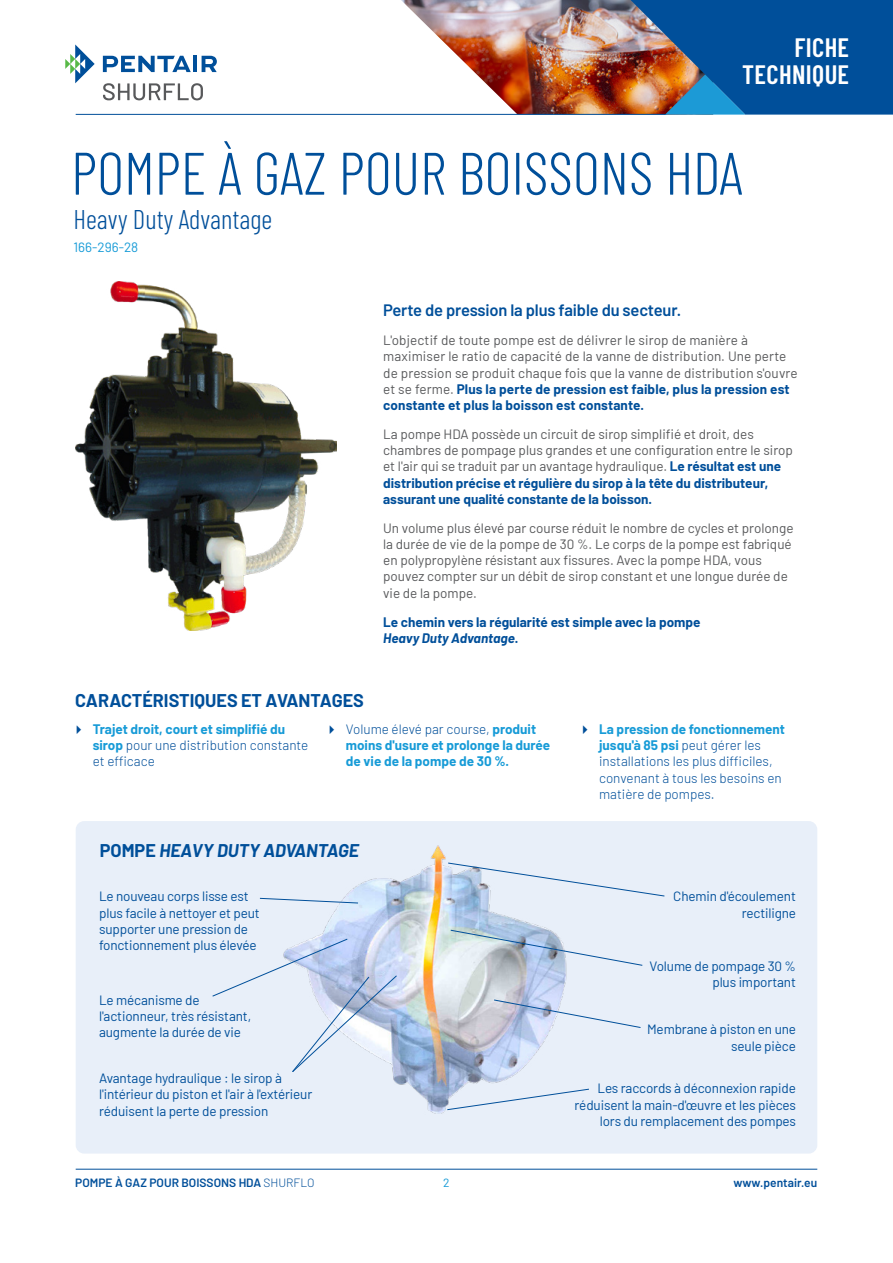
<style>
.page{position:relative;width:893px;height:1263px;background:#fff}
.page>*{position:absolute;margin:0;border:0;box-sizing:border-box;transform-origin:0 0}
.t1{font:300 59.7px "Barlow Condensed";color:#004f9a}
.t2{font:300 27px "Barlow Condensed";color:#004f9a}
.t3{font:600 26.55px/26.2px "Barlow Condensed";letter-spacing:.015em;color:#fff;text-align:right}
.t4{font:700 18px "Barlow";color:#004f9a}
.t5{font:italic 700 18px "Barlow";color:#004f9a}
.t6{font:600 16.5px "Barlow";letter-spacing:-.01em;color:#004f9a}
.t7{font:13.5px/16.2px "Barlow";color:#58595b}
.t8{font:13.5px/16.2px "Barlow";letter-spacing:-.01em;color:#004f9a;text-align:right}
.t9{font:300 13.5px/16.2px "Barlow";color:#004f9a}
.t10{font:700 13.5px/16.2px "Barlow";color:#179bd7}
.t11{font:700 13.5px/16.2px "Barlow";color:#004f9a}
.t12{font:13.5px "Barlow";color:#179bd7}
.t13{font:600 12px "Barlow";color:#004f9a}
.t14{font:12px "Barlow";color:#179bd7}
.s1{font-weight:700;color:#004f9a}
.s2{font-style:italic}
.s3{font-weight:700;color:#179bd7}
.s4{font-weight:300;color:#004f9a}
.s5{font-style:normal}
.s6{font-weight:300}
</style>
<div class="page">
<img style="left:395px;top:0;width:221px;height:114px">
<hr style="left:76px;top:114px;width:590px;height:1px;background:#004f9a">
<img style="left:616px;top:0;width:277px;height:115px">
<hr style="left:76px;top:1169px;width:741px;height:1px;background:#004f9a">
<svg style="left:65px;top:44px;width:30px;height:39px"></svg>
<svg style="left:103px;top:56px;width:88px;height:16px"></svg>
<hr style="left:193px;top:56px;width:4px;height:16px;background:#004f9a">
<svg style="left:202px;top:56px;width:15px;height:16px"></svg>
<svg style="left:103px;top:83px;width:100px;height:17px"></svg>
<div style="left:76px;top:821px;width:741px;height:332px;background:#e8eff9;border-radius:9px"></div>
<img style="left:76px;top:281px;width:260px;height:349px">
<img style="left:311px;top:845px;width:278px;height:269px">
<svg style="left:260px;top:898px;width:98px;height:5px"></svg>
<svg style="left:447px;top:1089px;width:142px;height:21px"></svg>
<svg style="left:448px;top:863px;width:217px;height:33px"></svg>
<svg style="left:450px;top:930px;width:193px;height:36px"></svg>
<svg style="left:494px;top:999px;width:147px;height:29px"></svg>
<svg style="left:212px;top:939px;width:185px;height:133px"></svg>
<h3 class="t3" style="left:742px;top:33px;width:109px">FICHE<br>TECHNIQUE</h3>
<h1 class="t1" style="left:71px;top:131px;width:673px">POMPE À GAZ POUR BOISSONS HDA</h1>
<h2 class="t2" style="left:74px;top:200px;width:200px">Heavy Duty Advantage</h2>
<p class="t12" style="left:74px;top:237px;width:66px">166-296-28</p>
<h3 class="t4" style="left:75px;top:687px;width:290px">CARACTÉRISTIQUES ET AVANTAGES</h3>
<p class="t6" style="left:383px;top:298px;width:300px">Perte de pression la plus faible du secteur.</p>
<p class="t7" style="left:383px;top:331px;width:416px">L'objectif de toute pompe est de délivrer le sirop de manière à maximiser le ratio de capacité de la vanne de distribution. Une perte de pression se produit chaque fois que la vanne de distribution s'ouvre et se ferme. <span class="s1">Plus la perte de pression est faible, plus la pression est constante et plus la boisson est constante.</span></p>
<p class="t7" style="left:383px;top:425px;width:411px">La pompe HDA possède un circuit de sirop simplifié et droit, des chambres de pompage plus grandes et une configuration entre le sirop et l'air qui se traduit par un avantage hydraulique. <span class="s1">Le résultat est une distribution précise et régulière du sirop à la tête du distributeur, assurant une qualité constante de la boisson.</span></p>
<p class="t7" style="left:383px;top:519px;width:412px">Un volume plus élevé par course réduit le nombre de cycles et prolonge la durée de vie de la pompe de 30 %. Le corps de la pompe est fabriqué en polypropylène résistant aux fissures. Avec la pompe HDA, vous pouvez compter sur un débit de sirop constant et une longue durée de vie de la pompe.</p>
<p class="t11" style="left:383px;top:612px;width:319px">Le chemin vers la régularité est simple avec la pompe<br><span class="s2">Heavy Duty Advantage</span>.</p>
<p class="t9" style="left:93px;top:720px;width:217px"><span class="s3">Trajet droit, court et simplifié du sirop</span> pour une distribution constante et efficace</p>
<p class="t10" style="left:346px;top:720px;width:206px"><span class="s4">Volume élevé par course,</span> produit moins d'usure et prolonge la durée de vie de la pompe de 30 %.</p>
<p class="t9" style="left:599px;top:720px;width:187px"><span class="s3">La pression de fonctionnement jusqu'à 85 psi</span> peut gérer les installations les plus difficiles, convenant à tous les besoins en matière de pompes.</p>
<h3 class="t5" style="left:100px;top:837px;width:261px"><span class="s5">POMPE</span> HEAVY DUTY ADVANTAGE</h3>
<p class="t8" style="left:99px;top:887px;width:162px;text-align:left">Le nouveau corps lisse est plus facile à nettoyer et peut supporter une pression de fonctionnement plus élevée</p>
<p class="t8" style="left:673px;top:887px;width:124px">Chemin d'écoulement rectiligne</p>
<p class="t8" style="left:99px;top:990px;width:154px;text-align:left">Le mécanisme de l'actionneur, très résistant, augmente la durée de vie</p>
<p class="t8" style="left:650px;top:956px;width:148px">Volume de pompage 30 % plus important</p>
<p class="t8" style="left:647px;top:1020px;width:150px">Membrane à piston en une seule pièce</p>
<p class="t8" style="left:99px;top:1069px;width:215px;text-align:left">Avantage hydraulique : le sirop à l'intérieur du piston et l'air à l'extérieur réduisent la perte de pression</p>
<p class="t8" style="left:575px;top:1079px;width:223px">Les raccords à déconnexion rapide réduisent la main-d'œuvre et les pièces lors du remplacement des pompes</p>
<p class="t13" style="left:75px;top:1174px;width:241px">POMPE À GAZ POUR BOISSONS HDA <span class="s6">SHURFLO</span></p>
<p class="t14" style="left:443px;top:1174px;width:8px">2</p>
<p class="t13" style="left:733px;top:1174px;width:85px">www.pentair.eu</p>
</div>
